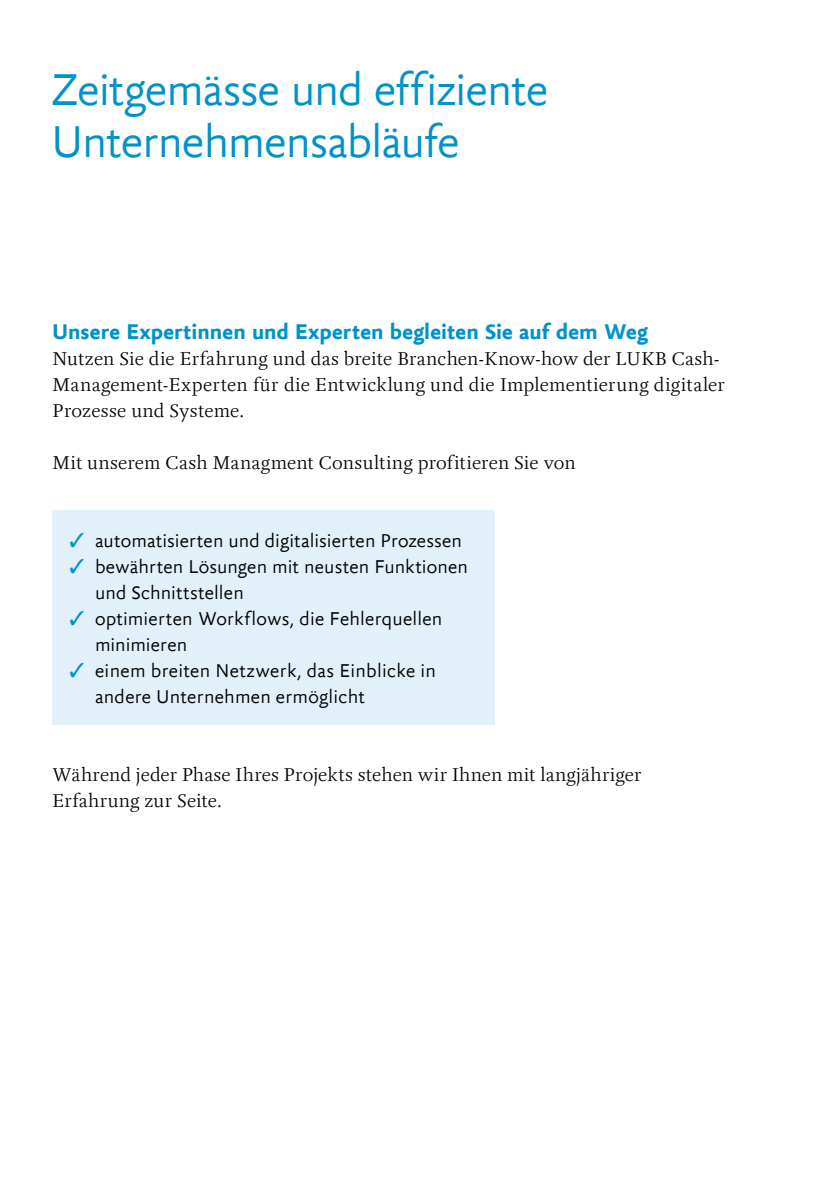
<style>
.page{position:relative;width:840px;height:1191px;background:#fff}
.page>*{position:absolute;margin:0;border:0;box-sizing:border-box;transform-origin:0 0}
._1_Yoga_Sans_for_LUK{font:300 48px "Yoga Sansfor LUKB";letter-spacing:-.02em;color:#0092c9}
._1_Yoga_Sans_for_LUK-2{font:700 23px "Yoga Sansfor LUKB";letter-spacing:.01em;color:#0092c9}
.Yoga_for_LUKB__Light{font:300 20px/26px "Yogafor LUKB";letter-spacing:.01em;color:#000}
.Yoga_Sans_for_LUKB{font:300 20px/26px "Yoga Sansfor LUKB";letter-spacing:.01em;color:#000}
.s1{color:#0092c9}
</style>
<div class="page">
<div style="left:52px;top:510px;width:443px;height:215px;background:#e1f0f9"></div>
<p class="_1_Yoga_Sans_for_LUK" style="left:51px;top:61px;width:498px">Zeitgemässe und effiziente</p>
<p class="_1_Yoga_Sans_for_LUK" style="left:51px;top:113px;width:410px">Unternehmensabläufe</p>
<p class="_1_Yoga_Sans_for_LUK-2" style="left:52px;top:318px;width:596px">Unsere Expertinnen und Experten begleiten Sie auf dem Weg</p>
<p class="Yoga_for_LUKB__Light" style="left:52px;top:345px;width:673px">Nutzen Sie die Erfahrung und das breite Branchen-Know-how der LUKB Cash-<br>Management-Experten für die Entwicklung und die Implementierung digitaler<br>Prozesse und Systeme.</p>
<p class="Yoga_for_LUKB__Light" style="left:52px;top:449px;width:524px">Mit unserem Cash Managment Consulting profitieren Sie von</p>
<p class="Yoga_Sans_for_LUKB" style="left:69px;top:527px;width:394px"><span class="s1">✓</span> automatisierten und digitalisierten Prozessen</p>
<p class="Yoga_Sans_for_LUKB" style="left:95px;top:553px;width:374px;text-indent:-26px"><span class="s1">✓</span> bewährten Lösungen mit neusten Funktionen und Schnittstellen</p>
<p class="Yoga_Sans_for_LUKB" style="left:95px;top:605px;width:348px;text-indent:-26px"><span class="s1">✓</span> optimierten Workflows, die Fehlerquellen minimieren</p>
<p class="Yoga_Sans_for_LUKB" style="left:95px;top:657px;width:342px;text-indent:-26px"><span class="s1">✓</span> einem breiten Netzwerk, das Einblicke in andere Unternehmen ermöglicht</p>
<p class="Yoga_for_LUKB__Light" style="left:52px;top:761px;width:590px">Während jeder Phase Ihres Projekts stehen wir Ihnen mit langjähriger<br>Erfahrung zur Seite.</p>
</div>
